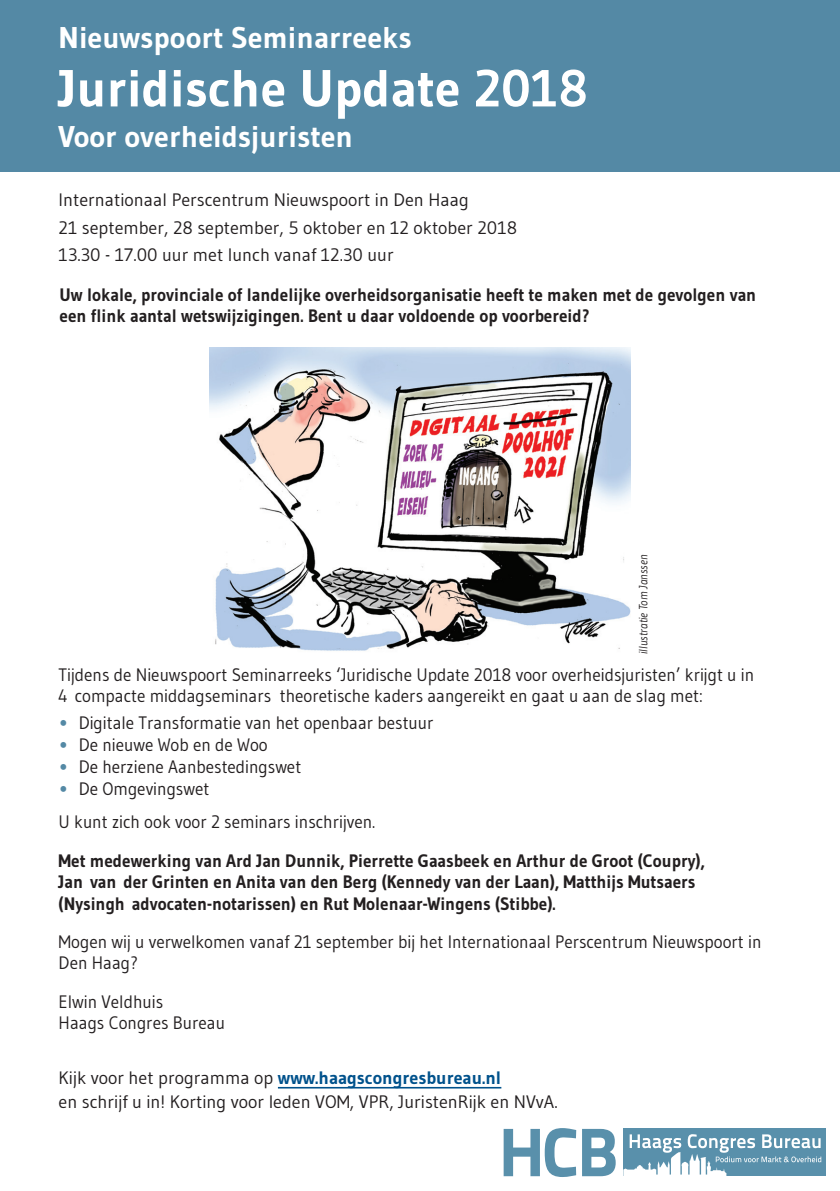
<style>
.page{position:relative;width:840px;height:1191px;background:#fff}
.page>*{position:absolute;margin:0;border:0;box-sizing:border-box;transform-origin:0 0}
.t1{font:700 52px "Gudea";color:#fff}
.t2{font:700 30px "Gudea";color:#fff}
.t3{font:18px/21px "Gudea";color:#231f20;scale:.95 1}
.t4{font:700 18px/21.4px "Gudea";color:#231f20;scale:.95 1}
.t5{font:18px/27.6px "Gudea";color:#231f20}
.t6{font:italic 12px "Gudea";color:#231f20;scale:.95 1}
.s1{font-size:23px;color:#5489a5}
.s2{font-weight:700;color:#00528c}
</style>
<div class="page">
<div style="left:0;top:0;width:839px;height:171px;background:#5489a5"></div>
<div style="left:623px;top:1128px;width:202px;height:48px;background:#5990ab"></div>
<svg style="left:503px;top:1128px;width:112px;height:49px"></svg>
<svg style="left:623px;top:1134px;width:197px;height:42px"></svg>
<hr style="left:278px;top:1087px;width:223px;height:1px;background:#00528c">
<img style="left:209px;top:348px;width:421px;height:303px">
<h2 class="t2" style="left:59px;top:18px;width:354px">Nieuwspoort Seminarreeks</h2>
<h1 class="t1" style="left:59px;top:56px;width:530px">Juridische Update 2018</h1>
<h2 class="t2" style="left:59px;top:118px;width:296px">Voor overheidsjuristen</h2>
<p class="t5" style="left:59px;top:186px;width:459px">Internationaal Perscentrum Nieuwspoort in Den Haag<br>21 september, 28 september, 5 oktober en 12 oktober 2018<br>13.30 - 17.00 uur met lunch vanaf 12.30 uur</p>
<p class="t4" style="left:60px;top:284px;width:734px">Uw lokale, provinciale of landelijke overheidsorganisatie heeft te maken met de gevolgen van een flink aantal wetswijzigingen. Bent u daar voldoende op voorbereid?</p>
<p class="t6" style="left:635px;top:654px;width:106px;rotate:-90deg">illustratie Tom Janssen</p>
<p class="t3" style="left:59px;top:663px;width:733px">Tijdens de Nieuwspoort Seminarreeks ‘Juridische Update 2018 voor overheidsjuristen’ krijgt u in<br>4 compacte middagseminars theoretische kaders aangereikt en gaat u aan de slag met:</p>
<p class="t3" style="left:59px;top:712px;width:396px"><span class="s1">•</span> Digitale Transformatie van het openbaar bestuur</p>
<p class="t3" style="left:59px;top:734px;width:221px"><span class="s1">•</span> De nieuwe Wob en de Woo</p>
<p class="t3" style="left:59px;top:756px;width:257px"><span class="s1">•</span> De herziene Aanbestedingswet</p>
<p class="t3" style="left:59px;top:772px;width:335px;line-height:33px"><span class="s1">•</span> De Omgevingswet<br>U kunt zich ook voor 2 seminars inschrijven.</p>
<p class="t4" style="left:59px;top:850px;width:681px">Met medewerking van Ard Jan Dunnik, Pierrette Gaasbeek en Arthur de Groot (Coupry),<br>Jan van der Grinten en Anita van den Berg (Kennedy van der Laan), Matthijs Mutsaers (Nysingh advocaten-notarissen) en Rut Molenaar-Wingens (Stibbe).</p>
<p class="t3" style="left:59px;top:931px;width:741px">Mogen wij u verwelkomen vanaf 21 september bij het Internationaal Perscentrum Nieuwspoort in<br>Den Haag?</p>
<p class="t3" style="left:59px;top:991px;width:176px">Elwin Veldhuis<br>Haags Congres Bureau</p>
<p class="t5" style="left:59px;top:1065px;width:500px;line-height:24px">Kijk voor het programma op <span class="s2">www.haagscongresbureau.nl<br></span>en schrijf u in! Korting voor leden VOM, VPR, JuristenRijk en NVvA.</p>
</div>
